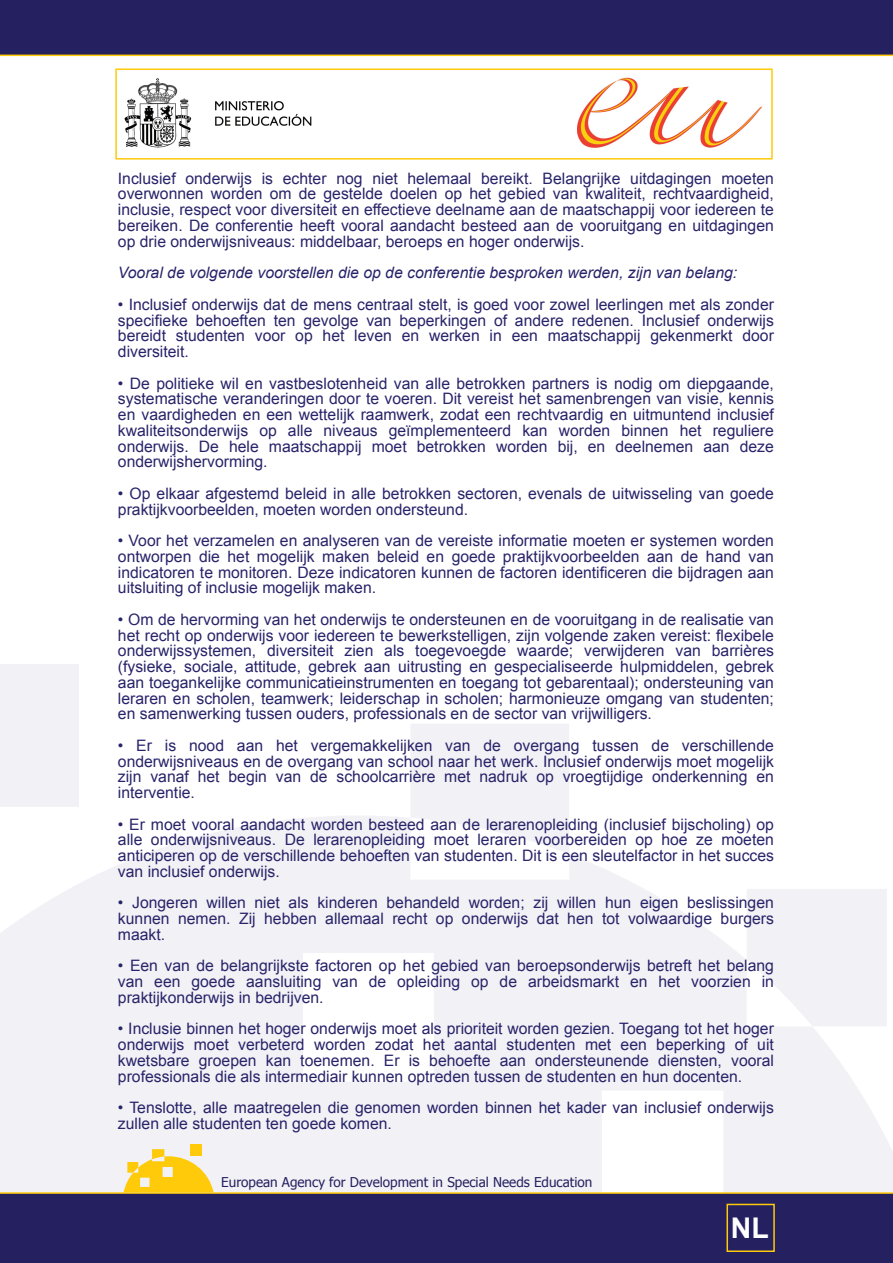
<style>
.page{position:relative;width:893px;height:1263px;background:#fff}
.page>*{position:absolute;margin:0;border:0;box-sizing:border-box;transform-origin:0 0}
.t1{font:700 28.5px "Arial";color:#fff}
.t2{font:15.75px/15.8px "Arial";color:#28246a;text-align:justify}
.t3{font:italic 15.75px "Arial";color:#28246a}
.t4{font:13.5px "Tahoma";color:#252161}
</style>
<div class="page">
<div style="left:0;top:0;width:893px;height:55px;background:#252161"></div>
<div style="left:0;top:664px;width:79px;height:142px;background:#f2f1f5"></div>
<div style="left:411px;top:724px;width:158px;height:91px;background:#f2f1f5"></div>
<svg style="left:0;top:815px;width:893px;height:377px;fill:#f2f1f5"></svg>
<div style="left:0;top:1193px;width:893px;height:70px;background:#252161"></div>
<div style="left:190px;top:1144px;width:11px;height:11px;background:#feca0a"></div>
<svg style="left:124px;top:1149px;width:89px;height:43px"></svg>
<hr style="left:0;top:1192px;width:893px;height:2px;background:#feca0a">
<hr style="left:0;top:55px;width:893px;height:1px;background:#feca0a">
<img style="left:124px;top:78px;width:188px;height:70px">
<img style="left:577px;top:77px;width:185px;height:71px">
<div style="left:115px;top:68px;width:658px;height:92px;border:2px solid #feca0a"></div>
<div style="left:726px;top:1204px;width:49px;height:48px;border:2px solid #feca0a"></div>
<p class="t2" style="left:118px;top:170px;width:657px">Inclusief onderwijs is echter nog niet helemaal bereikt. Belangrijke uitdagingen moeten overwonnen worden om de gestelde doelen op het gebied van kwaliteit, rechtvaardigheid, inclusie, respect voor diversiteit en effectieve deelname aan de maatschappij voor iedereen te bereiken. De conferentie heeft vooral aandacht besteed aan de vooruitgang en uitdagingen op drie onderwijsniveaus: middelbaar, beroeps en hoger onderwijs.</p>
<p class="t3" style="left:118px;top:263px;width:621px">Vooral de volgende voorstellen die op de conferentie besproken werden, zijn van belang:</p>
<p class="t2" style="left:118px;top:296px;width:658px">• Inclusief onderwijs dat de mens centraal stelt, is goed voor zowel leerlingen met als zonder specifieke behoeften ten gevolge van beperkingen of andere redenen. Inclusief onderwijs bereidt studenten voor op het leven en werken in een maatschappij gekenmerkt door diversiteit.</p>
<p class="t2" style="left:118px;top:375px;width:658px">• De politieke wil en vastbeslotenheid van alle betrokken partners is nodig om diepgaande, systematische veranderingen door te voeren. Dit vereist het samenbrengen van visie, kennis en vaardigheden en een wettelijk raamwerk, zodat een rechtvaardig en uitmuntend inclusief kwaliteitsonderwijs op alle niveaus geïmplementeerd kan worden binnen het reguliere onderwijs. De hele maatschappij moet betrokken worden bij, en deelnemen aan deze onderwijshervorming.</p>
<p class="t2" style="left:118px;top:485px;width:657px">• Op elkaar afgestemd beleid in alle betrokken sectoren, evenals de uitwisseling van goede praktijkvoorbeelden, moeten worden ondersteund.</p>
<p class="t2" style="left:118px;top:533px;width:658px">• Voor het verzamelen en analyseren van de vereiste informatie moeten er systemen worden ontworpen die het mogelijk maken beleid en goede praktijkvoorbeelden aan de hand van indicatoren te monitoren. Deze indicatoren kunnen de factoren identificeren die bijdragen aan uitsluiting of inclusie mogelijk maken.</p>
<p class="t2" style="left:118px;top:611px;width:658px">• Om de hervorming van het onderwijs te ondersteunen en de vooruitgang in de realisatie van het recht op onderwijs voor iedereen te bewerkstelligen, zijn volgende zaken vereist: flexibele onderwijssystemen, diversiteit zien als toegevoegde waarde; verwijderen van barrières (fysieke, sociale, attitude, gebrek aan uitrusting en gespecialiseerde hulpmiddelen, gebrek aan toegankelijke communicatieinstrumenten en toegang tot gebarentaal); ondersteuning van leraren en scholen, teamwerk; leiderschap in scholen; harmonieuze omgang van studenten; en samenwerking tussen ouders, professionals en de sector van vrijwilligers.</p>
<p class="t2" style="left:118px;top:737px;width:658px">• Er is nood aan het vergemakkelijken van de overgang tussen de verschillende onderwijsniveaus en de overgang van school naar het werk. Inclusief onderwijs moet mogelijk zijn vanaf het begin van de schoolcarrière met nadruk op vroegtijdige onderkenning en interventie.</p>
<p class="t2" style="left:118px;top:816px;width:658px">• Er moet vooral aandacht worden besteed aan de lerarenopleiding (inclusief bijscholing) op alle onderwijsniveaus. De lerarenopleiding moet leraren voorbereiden op hoe ze moeten anticiperen op de verschillende behoeften van studenten. Dit is een sleutelfactor in het succes van inclusief onderwijs.</p>
<p class="t2" style="left:118px;top:895px;width:657px">• Jongeren willen niet als kinderen behandeld worden; zij willen hun eigen beslissingen kunnen nemen. Zij hebben allemaal recht op onderwijs dat hen tot volwaardige burgers maakt.</p>
<p class="t2" style="left:118px;top:958px;width:658px">• Een van de belangrijkste factoren op het gebied van beroepsonderwijs betreft het belang van een goede aansluiting van de opleiding op de arbeidsmarkt en het voorzien in praktijkonderwijs in bedrijven.</p>
<p class="t2" style="left:118px;top:1021px;width:658px">• Inclusie binnen het hoger onderwijs moet als prioriteit worden gezien. Toegang tot het hoger onderwijs moet verbeterd worden zodat het aantal studenten met een beperking of uit kwetsbare groepen kan toenemen. Er is behoefte aan ondersteunende diensten, vooral professionals die als intermediair kunnen optreden tussen de studenten en hun docenten.</p>
<p class="t2" style="left:118px;top:1100px;width:658px">• Tenslotte, alle maatregelen die genomen worden binnen het kader van inclusief onderwijs zullen alle studenten ten goede komen.</p>
<p class="t4" style="left:221px;top:1173px;width:373px">European Agency for Development in Special Needs Education</p>
<h1 class="t1" style="left:731px;top:1209px;width:39px">NL</h1>
</div>
